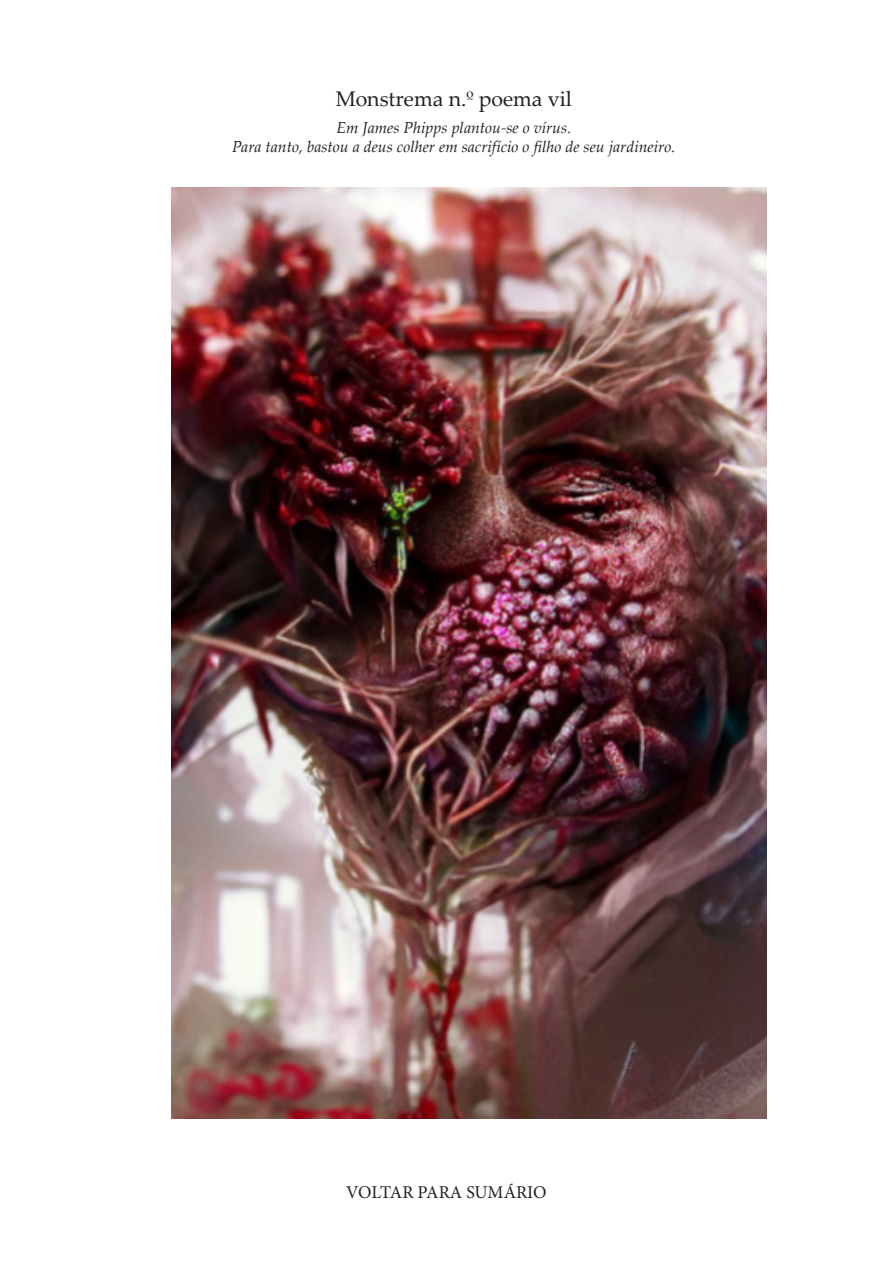
<style>
.page{position:relative;width:893px;height:1263px;background:#fff}
.page>*{position:absolute;margin:0;border:0;box-sizing:border-box;transform-origin:0 0}
.t1{font:21.15px "Palatino Linotype";color:#231f20}
.t2{font:18px "Minion Pro";letter-spacing:-.01em;color:#231f20}
.t3{font:italic 15.9px/19px "Palatino Linotype";color:#231f20;text-align:center}
</style>
<div class="page">
<img style="left:172px;top:187px;width:594px;height:932px">
<p class="t1" style="left:336px;top:84px;width:238px">Monstrema n.º poema vil</p>
<p class="t3" style="left:232px;top:118px;width:445px">Em James Phipps plantou-se o vírus.<br>Para tanto, bastou a deus colher em sacrifício o filho de seu jardineiro.</p>
<p class="t2" style="left:346px;top:1180px;width:202px">VOLTAR PARA SUMÁRIO</p>
</div>
